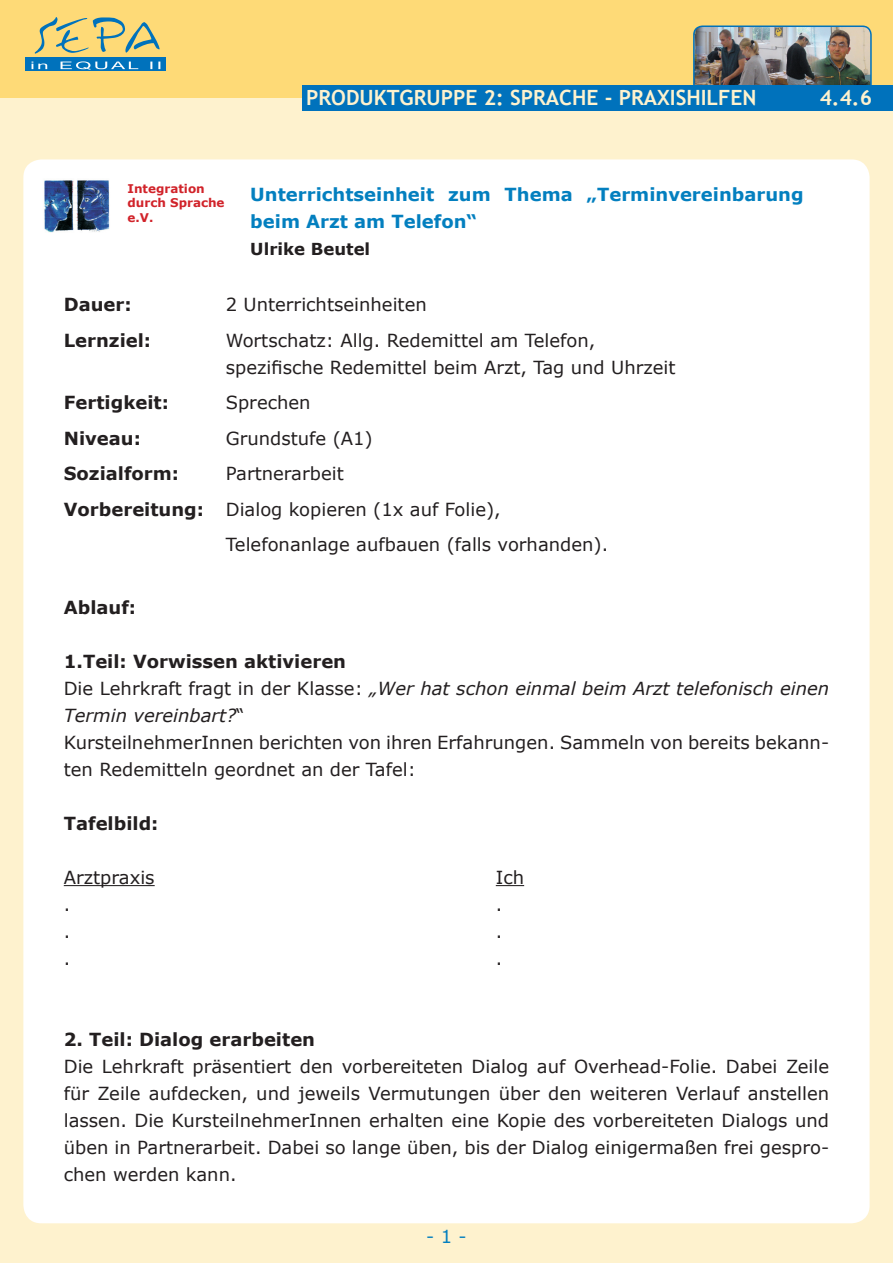
<style>
.page{position:relative;width:893px;height:1263px;background:#fef2ce}
.page>*{position:absolute;margin:0;border:0;box-sizing:border-box;transform-origin:0 0}
.t1{font:700 21px "Trebuchet MS";color:#fef2ce}
.t2{font:18px/27px "Verdana";color:#231f20}
.t3{font:700 18px "Verdana";color:#231f20}
.t4{font:700 18px/27px "Verdana";color:#037fbf}
.t5{font:18px "Verdana";color:#037fbf}
.t6{font:700 16.5px "Verdana";color:#231f20}
.t7{font:700 12px/14.4px "Verdana";color:#d1232a}
.s1{font-weight:700}
.s2{font-style:italic}
</style>
<div class="page">
<div style="left:23px;top:159px;width:847px;height:1064px;background:#fff"></div>
<div style="left:0;top:0;width:893px;height:98px;background:#feda77"></div>
<img style="left:693px;top:25px;width:179px;height:60px">
<div style="left:302px;top:85px;width:591px;height:26px;background:#0072bc"></div>
<div style="left:26px;top:58px;width:140px;height:13px;background:#0072bc"></div>
<svg style="left:35px;top:17px;width:125px;height:37px"></svg>
<svg style="left:32px;top:61px;width:128px;height:9px"></svg>
<img style="left:43px;top:178px;width:67px;height:56px">
<hr style="left:64px;top:885px;width:91px;height:1px;background:#231f20">
<svg style="left:496px;top:885px;width:28px;height:1px"></svg>
<p class="t1" style="left:306px;top:84px;width:452px">PRODUKTGRUPPE 2: SPRACHE - PRAXISHILFEN</p>
<p class="t1" style="left:820px;top:84px;width:54px">4.4.6</p>
<p class="t7" style="left:128px;top:181px;width:99px">Integration durch Sprache e.V.</p>
<p class="t4" style="left:250px;top:181px;width:555px">Unterrichtseinheit zum Thema „Terminvereinbarung beim Arzt am Telefon“</p>
<p class="t6" style="left:250px;top:239px;width:121px">Ulrike Beutel</p>
<p class="t3" style="left:64px;top:293px;width:69px">Dauer:</p>
<p class="t2" style="left:226px;top:291px;width:203px">2 Unterrichtseinheiten</p>
<p class="t3" style="left:64px;top:329px;width:89px">Lernziel:</p>
<p class="t2" style="left:226px;top:326px;width:451px">Wortschatz: Allg. Redemittel am Telefon, spezifische Redemittel beim Arzt, Tag und Uhrzeit</p>
<p class="t3" style="left:64px;top:391px;width:107px">Fertigkeit:</p>
<p class="t2" style="left:226px;top:389px;width:86px">Sprechen</p>
<p class="t3" style="left:64px;top:427px;width:79px">Niveau:</p>
<p class="t2" style="left:226px;top:424px;width:149px">Grundstufe (A1)</p>
<p class="t3" style="left:64px;top:462px;width:117px">Sozialform:</p>
<p class="t2" style="left:226px;top:460px;width:119px">Partnerarbeit</p>
<p class="t2" style="left:64px;top:495px;width:439px"><span class="s1">Vorbereitung:</span> Dialog kopieren (1x auf Folie),</p>
<p class="t2" style="left:226px;top:531px;width:384px">Telefonanlage aufbauen (falls vorhanden).</p>
<p class="t3" style="left:64px;top:596px;width:74px">Ablauf:</p>
<p class="t2" style="left:64px;top:647px;width:767px"><span class="s1">1.Teil: Vorwissen aktivieren<br></span>Die Lehrkraft fragt in der Klasse: <span class="s2">„Wer hat schon einmal beim Arzt telefonisch einen Termin vereinbart?</span>“<br>KursteilnehmerInnen berichten von ihren Erfahrungen. Sammeln von bereits bekann&shy;ten Redemitteln geordnet an der Tafel:</p>
<p class="t3" style="left:64px;top:812px;width:96px">Tafelbild:</p>
<p class="t2" style="left:64px;top:863px;width:92px">Arztpraxis</p>
<p class="t2" style="left:496px;top:863px;width:30px">Ich</p>
<p class="t2" style="left:64px;top:890px;width:8px">.</p>
<p class="t2" style="left:496px;top:890px;width:8px">.</p>
<p class="t2" style="left:64px;top:917px;width:8px">.</p>
<p class="t2" style="left:496px;top:917px;width:8px">.</p>
<p class="t2" style="left:64px;top:944px;width:8px">.</p>
<p class="t2" style="left:496px;top:944px;width:8px">.</p>
<p class="t3" style="left:64px;top:1028px;width:253px">2. Teil: Dialog erarbeiten</p>
<p class="t2" style="left:64px;top:1052px;width:767px;text-align:justify">Die Lehrkraft präsentiert den vorbereiteten Dialog auf Overhead-Folie. Dabei Zeile für Zeile aufdecken, und jeweils Vermutungen über den weiteren Verlauf anstellen lassen. Die KursteilnehmerInnen erhalten eine Kopie des vorbereiteten Dialogs und üben in Partnerarbeit. Dabei so lange üben, bis der Dialog einigermaßen frei gespro&shy;chen werden kann.</p>
<p class="t5" style="left:426px;top:1225px;width:42px">- 1 -</p>
</div>
